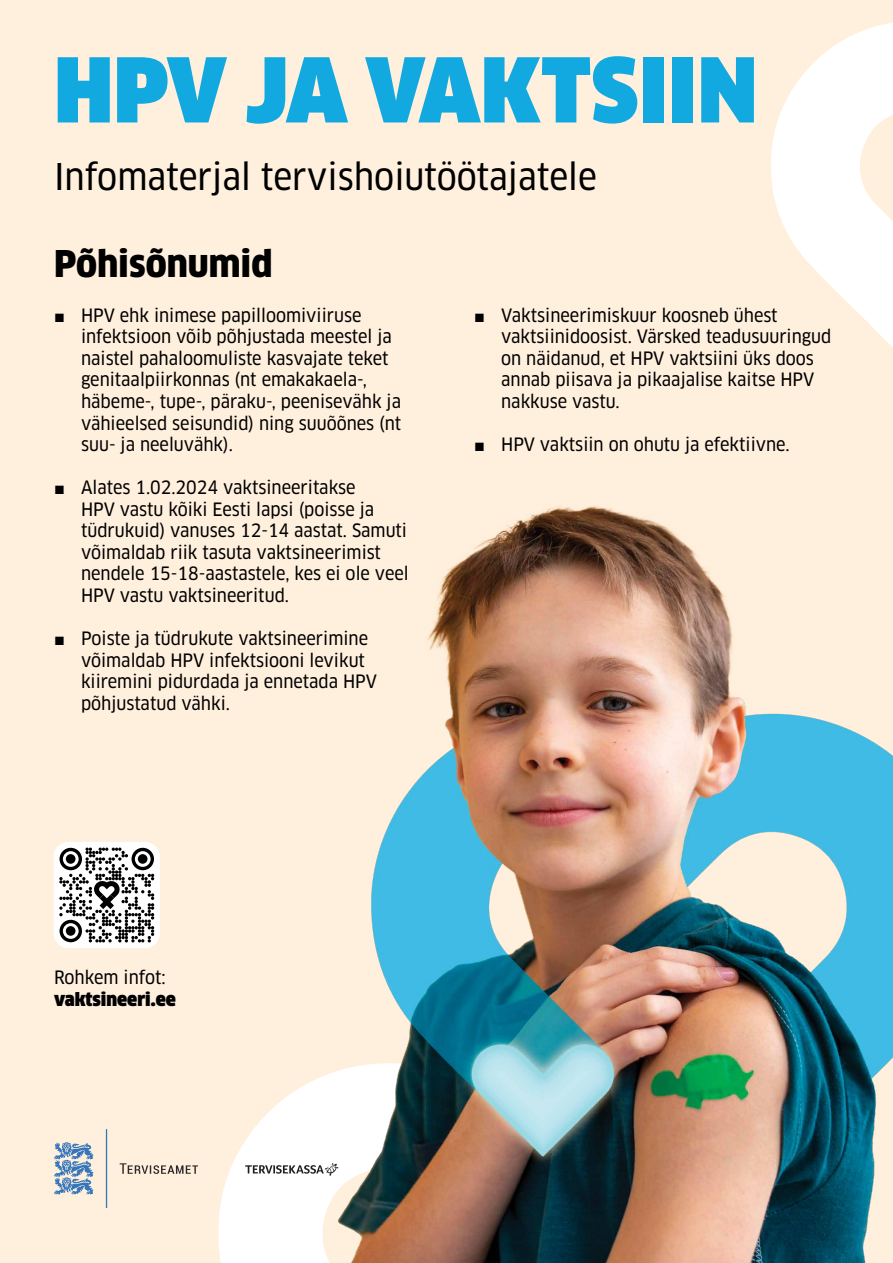
<style>
.page{position:relative;width:893px;height:1263px;background:#fff0de}
.page>*{position:absolute;margin:0;border:0;box-sizing:border-box;transform-origin:0 0}
.t1{font:900 condensed 87px "Clan OT";letter-spacing:.01em;color:#12a9e1}
.t2{font:36px "Clan OT Narrow News";color:#000}
.t3{font:900 condensed 36px "Clan OT";color:#000}
.t4{font:18px/21.6px "Clan OT Narrow News";color:#000}
.t5{font:900 condensed 18px "Clan OT";color:#000}
.s1{font-family:"Arial"}
</style>
<div class="page">
<svg style="left:771px;top:22px;width:122px;height:325px;fill:#fff"></svg>
<svg style="left:54px;top:1129px;width:53px;height:79px"></svg>
<svg style="left:120px;top:1163px;width:78px;height:11px"></svg>
<div style="left:54px;top:842px;width:106px;height:106px;background:#fff;border-radius:15px"></div>
<svg style="left:59px;top:847px;width:95px;height:95px"></svg>
<svg style="left:218px;top:1078px;width:102px;height:185px;fill:#fff"></svg>
<img style="left:320px;top:505px;width:573px;height:758px">
<svg style="left:245px;top:1163px;width:93px;height:13px"></svg>
<h1 class="t1" style="left:54px;top:41px;width:704px">HPV JA VAKTSIIN</h1>
<h2 class="t2" style="left:54px;top:155px;width:544px">Infomaterjal tervishoiutöötajatele</h2>
<h2 class="t3" style="left:54px;top:243px;width:220px">Põhisõnumid</h2>
<p class="t4" style="left:81px;top:304px;width:322px;text-indent:-27px"><span class="s1">■</span> HPV ehk inimese papilloomiviiruse infektsioon võib põhjustada meestel ja naistel pahaloomuliste kasvajate teket genitaalpiirkonnas (nt emakakaela-, häbeme-, tupe-, päraku-, peenisevähk ja vähieelsed seisundid) ning suuõõnes (nt suu- ja neeluvähk).</p>
<p class="t4" style="left:81px;top:477px;width:329px;text-indent:-27px"><span class="s1">■</span> Alates 1.02.2024 vaktsineeritakse<br>HPV vastu kõiki Eesti lapsi (poisse ja tüdrukuid) vanuses 12-14 aastat. Samuti võimaldab riik tasuta vaktsineerimist nendele 15-18-aastastele, kes ei ole veel HPV vastu vaktsineeritud.</p>
<p class="t4" style="left:81px;top:627px;width:297px;text-indent:-27px"><span class="s1">■</span> Poiste ja tüdrukute vaktsineerimine võimaldab HPV infektsiooni levikut kiiremini pidurdada ja ennetada HPV põhjustatud vähki.</p>
<p class="t4" style="left:501px;top:304px;width:332px;text-indent:-27px"><span class="s1">■</span> Vaktsineerimiskuur koosneb ühest vaktsiinidoosist. Värsked teadusuuringud on näidanud, et HPV vaktsiini üks doos annab piisava ja pikaajalise kaitse HPV nakkuse vastu.</p>
<p class="t4" style="left:474px;top:433px;width:317px"><span class="s1">■</span> HPV vaktsiin on ohutu ja efektiivne.</p>
<p class="t4" style="left:54px;top:967px;width:113px">Rohkem infot:</p>
<p class="t5" style="left:54px;top:989px;width:123px">vaktsineeri.ee</p>
</div>
